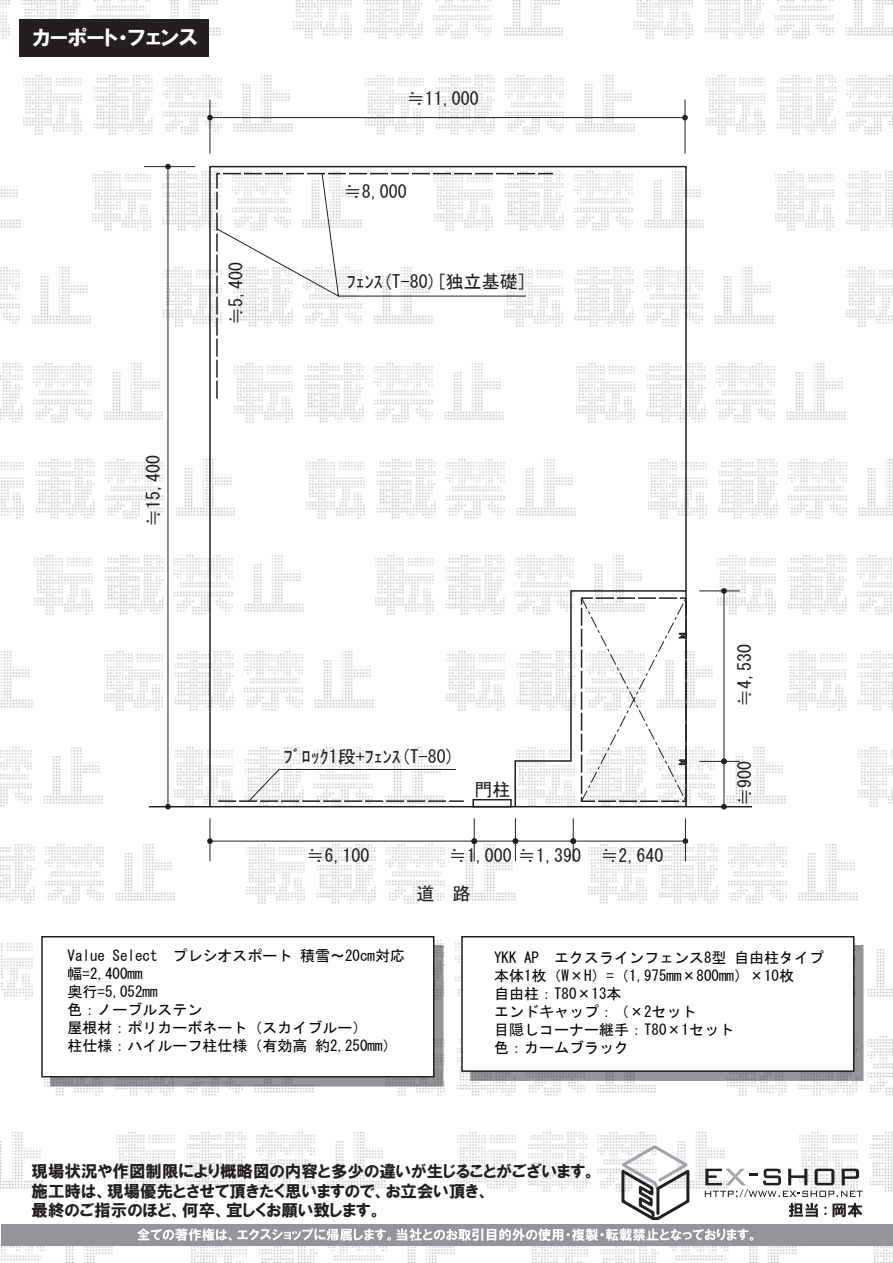
<style>
.page{position:relative;width:893px;height:1263px;background:#fff}
.page>*{position:absolute;margin:0;border:0;box-sizing:border-box;transform-origin:0 0}
.t1{font:21px "HGP Soei Kakugothic UB";color:#fff}
.t2{font:18px "MS Gothic";color:#231f20}
.t3{font:16.5px/19.8px "HGP Soei Kakugothic UB";color:#231f20}
.t4{font:15px/18px "MS Gothic";color:#030303}
</style>
<div class="page">
<img style="left:0;top:0;width:221px;height:39px">
<img style="left:293px;top:0;width:270px;height:39px">
<img style="left:635px;top:0;width:258px;height:39px">
<img style="left:24px;top:75px;width:270px;height:60px">
<img style="left:365px;top:75px;width:270px;height:60px">
<img style="left:707px;top:75px;width:186px;height:60px">
<img style="left:93px;top:169px;width:248px;height:62px">
<img style="left:0;top:186px;width:21px;height:42px">
<img style="left:446px;top:171px;width:258px;height:60px">
<img style="left:776px;top:171px;width:117px;height:60px">
<img style="left:163px;top:264px;width:52px;height:63px">
<img style="left:0;top:267px;width:91px;height:57px">
<img style="left:555px;top:267px;width:219px;height:60px">
<img style="left:846px;top:267px;width:47px;height:60px">
<img style="left:0;top:363px;width:163px;height:60px">
<img style="left:235px;top:400px;width:269px;height:23px">
<img style="left:576px;top:363px;width:270px;height:60px">
<img style="left:1px;top:457px;width:234px;height:63px">
<img style="left:307px;top:459px;width:269px;height:60px">
<img style="left:648px;top:459px;width:245px;height:60px">
<img style="left:34px;top:553px;width:270px;height:63px">
<img style="left:376px;top:555px;width:266px;height:60px">
<img style="left:717px;top:555px;width:175px;height:61px">
<img style="left:105px;top:649px;width:269px;height:63px">
<img style="left:0;top:651px;width:33px;height:57px">
<img style="left:446px;top:651px;width:270px;height:60px">
<img style="left:788px;top:651px;width:105px;height:60px">
<img style="left:0;top:747px;width:103px;height:60px">
<img style="left:175px;top:747px;width:270px;height:61px">
<img style="left:858px;top:747px;width:35px;height:60px">
<img style="left:688px;top:745px;width:98px;height:63px">
<img style="left:0;top:844px;width:175px;height:60px">
<img style="left:247px;top:842px;width:269px;height:62px">
<img style="left:588px;top:841px;width:270px;height:63px">
<img style="left:1px;top:943px;width:32px;height:57px">
<img style="left:434px;top:937px;width:26px;height:63px">
<img style="left:854px;top:937px;width:39px;height:63px">
<img style="left:45px;top:1077px;width:270px;height:19px">
<img style="left:386px;top:1033px;width:270px;height:63px">
<img style="left:728px;top:1033px;width:165px;height:63px">
<img style="left:0;top:1132px;width:44px;height:57px">
<img style="left:116px;top:1132px;width:270px;height:60px">
<img style="left:800px;top:1132px;width:93px;height:60px">
<img style="left:458px;top:1132px;width:270px;height:60px">
<img style="left:1px;top:1245px;width:116px;height:18px">
<img style="left:188px;top:1245px;width:270px;height:18px">
<img style="left:872px;top:1245px;width:21px;height:18px">
<img style="left:530px;top:1245px;width:270px;height:18px">
<hr style="left:149px;top:806px;width:603px;height:1px;background:#231f20">
<svg style="left:215px;top:172px;width:339px;height:228px"></svg>
<div style="left:472px;top:799px;width:40px;height:8px;border:2px solid #231f20"></div>
<svg style="left:514px;top:589px;width:174px;height:219px"></svg>
<hr style="left:210px;top:100px;width:1px;height:54px;background:#231f20">
<hr style="left:685px;top:100px;width:1px;height:54px;background:#231f20">
<hr style="left:210px;top:117px;width:475px;height:1px;background:#231f20">
<svg style="left:682px;top:115px;width:6px;height:5px"></svg>
<svg style="left:207px;top:115px;width:6px;height:5px"></svg>
<hr style="left:144px;top:166px;width:51px;height:1px;background:#231f20">
<hr style="left:168px;top:167px;width:1px;height:640px;background:#231f20">
<svg style="left:165px;top:804px;width:6px;height:5px"></svg>
<svg style="left:165px;top:164px;width:6px;height:5px"></svg>
<hr style="left:699px;top:590px;width:41px;height:1px;background:#231f20">
<hr style="left:699px;top:761px;width:41px;height:1px;background:#231f20">
<hr style="left:724px;top:761px;width:1px;height:46px;background:#231f20">
<svg style="left:721px;top:804px;width:6px;height:5px"></svg>
<hr style="left:724px;top:591px;width:1px;height:170px;background:#231f20">
<svg style="left:721px;top:758px;width:6px;height:6px"></svg>
<svg style="left:721px;top:588px;width:6px;height:6px"></svg>
<hr style="left:210px;top:818px;width:1px;height:43px;background:#231f20">
<hr style="left:474px;top:818px;width:1px;height:43px;background:#231f20">
<hr style="left:515px;top:818px;width:1px;height:43px;background:#231f20">
<hr style="left:573px;top:818px;width:1px;height:43px;background:#231f20">
<hr style="left:685px;top:818px;width:1px;height:43px;background:#231f20">
<hr style="left:210px;top:841px;width:264px;height:1px;background:#231f20">
<svg style="left:207px;top:838px;width:6px;height:6px"></svg>
<hr style="left:474px;top:841px;width:41px;height:1px;background:#231f20">
<svg style="left:471px;top:838px;width:6px;height:6px"></svg>
<hr style="left:515px;top:841px;width:58px;height:1px;background:#231f20">
<svg style="left:513px;top:838px;width:5px;height:6px"></svg>
<hr style="left:573px;top:841px;width:112px;height:1px;background:#231f20">
<svg style="left:570px;top:838px;width:6px;height:6px"></svg>
<svg style="left:683px;top:838px;width:5px;height:6px"></svg>
<svg style="left:617px;top:1143px;width:75px;height:78px"></svg>
<svg style="left:705px;top:1169px;width:158px;height:28px"></svg>
<div style="left:471px;top:946px;width:392px;height:134px;background:#939598"></div>
<div style="left:470px;top:945px;width:393px;height:136px;border:2px solid #939598"></div>
<div style="left:462px;top:937px;width:392px;height:134px;background:#fff"></div>
<div style="left:461px;top:936px;width:393px;height:136px;border:2px solid #231f20"></div>
<svg style="left:53px;top:948px;width:387px;height:135px;background:#858689"></svg>
<div style="left:50px;top:945px;width:393px;height:141px;border:2px solid #939598"></div>
<div style="left:42px;top:937px;width:392px;height:140px;background:#fff"></div>
<div style="left:41px;top:936px;width:393px;height:141px;border:2px solid #231f20"></div>
<div style="left:19px;top:19px;width:189px;height:37px;background:#231f20"></div>
<div style="left:1px;top:1224px;width:892px;height:21px;background:#939598"></div>
<svg style="left:137px;top:1228px;width:254px;height:13px"></svg>
<svg style="left:397px;top:1228px;width:356px;height:13px"></svg>
<svg style="left:789px;top:1203px;width:29px;height:14px"></svg>
<svg style="left:824px;top:1203px;width:38px;height:14px"></svg>
<svg style="left:216px;top:173px;width:123px;height:124px"></svg>
<hr style="left:338px;top:296px;width:188px;height:1px;background:#231f20">
<svg style="left:218px;top:769px;width:246px;height:33px"></svg>
<h1 class="t1" style="left:33px;top:27px;width:166px">カーポート・フェンス</h1>
<p class="t2" style="left:144px;top:527px;width:74px;rotate:-90deg">≒15,400</p>
<p class="t2" style="left:227px;top:325px;width:64px;rotate:-90deg">≒5,400</p>
<p class="t2" style="left:407px;top:89px;width:73px">≒11,000</p>
<p class="t2" style="left:344px;top:182px;width:64px">≒8,000</p>
<p class="t2" style="left:347px;top:272px;width:181px">ﾌｪﾝｽ(T-80)[独立基礎]</p>
<p class="t2" style="left:284px;top:748px;width:172px">ﾌﾞﾛｯｸ1段+ﾌｪﾝｽ(T-80)</p>
<p class="t2" style="left:474px;top:780px;width:37px">門柱</p>
<p class="t2" style="left:306px;top:847px;width:64px">≒6,100</p>
<p class="t2" style="left:449px;top:847px;width:216px">≒1,000 ≒1,390 ≒2,640</p>
<p class="t2" style="left:416px;top:884px;width:55px">道　路</p>
<p class="t2" style="left:735px;top:707px;width:64px;rotate:-90deg">≒4,530</p>
<p class="t2" style="left:735px;top:806px;width:46px;rotate:-90deg">≒900</p>
<p class="t4" style="left:68px;top:947px;width:339px">Value Select プレシオスポート 積雪～20cm対応幅=2,400mm<br>奥行=5,052mm<br>色：ノーブルステン<br>屋根材：ポリカーボネート（スカイブルー）<br>柱仕様：ハイルーフ柱仕様（有効高 約2,250mm）</p>
<p class="t4" style="left:494px;top:948px;width:331px">YKK AP エクスラインフェンス8型 自由柱タイプ本体1枚（W×H）=（1,975mm×800mm）×10枚<br>自由柱：T80×13本<br>エンドキャップ：（×2セット<br>目隠しコーナー継手：T80×1セット<br>色：カームブラック</p>
<p class="t3" style="left:32px;top:1161px;width:566px">現場状況や作図制限により概略図の内容と多少の違いが生じることがございます。施工時は、現場優先とさせて頂きたく思いますので、お立会い頂き、<br>最終のご指示のほど、何卒、宜しくお願い致します。</p>
</div>
